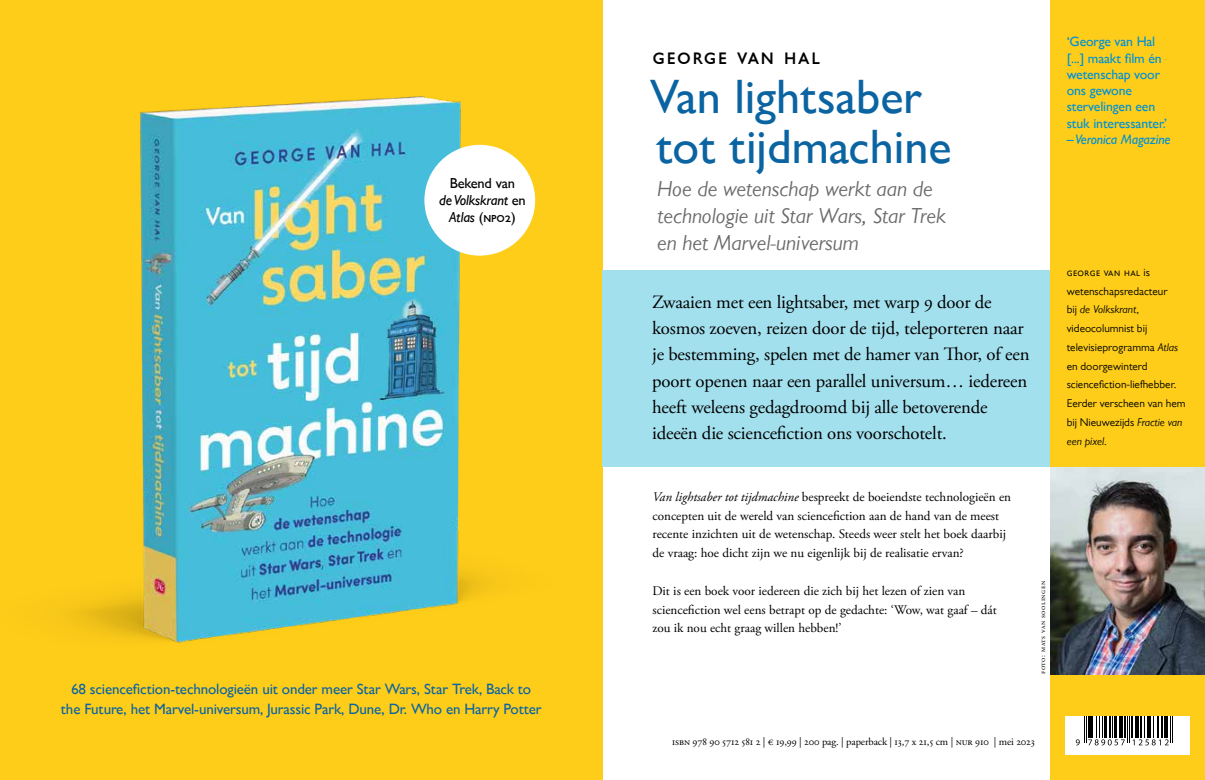
<style>
.page{position:relative;width:1205px;height:780px;background:#fff}
.page>*{position:absolute;margin:0;border:0;box-sizing:border-box;transform-origin:0 0}
.t1{font:700 48.25px/50px "Gill Sans MT Pro";color:#0b64a2}
.t2{font:700 23.75px "Gill Sans MT Pro";letter-spacing:.105em;color:#000}
.t3{font:italic 21.75px/27.2px "Gill Sans MT Pro";color:#696a6b}
.t4{font:18.75px/26.2px "Adobe Garamond Pro";letter-spacing:-.01em;color:#000}
.t5{font:700 15px/20px "Gill Sans MT Pro";letter-spacing:-.01em;color:#0b64a2;text-align:center}
.t6{font:700 14.5px/17.1px "Gill Sans MT Pro";letter-spacing:-.01em;color:#000;text-align:center}
.t7{font:700 13.75px/16.2px "Gill Sans MT Pro";letter-spacing:-.01em;color:#0091d5}
.t8{font:italic 700 13.75px "Gill Sans MT Pro";letter-spacing:-.01em;color:#0091d5}
.t9{font:13.12px/18.8px "Adobe Garamond Pro";color:#000}
.t10{font:11.25px/18.8px "Gill Sans MT Pro";color:#000}
.t11{font:10.62px "Adobe Garamond Pro";letter-spacing:-.01em;color:#000}
.t12{font:7.5px "Adobe Garamond Pro";letter-spacing:.075em;color:#000}
.s1{font-style:italic}
</style>
<div class="page">
<div style="left:1050px;top:0;width:155px;height:780px;background:#fecd1a"></div>
<div style="left:602px;top:270px;width:448px;height:197px;background:#a3e0ee"></div>
<div style="left:1065px;top:716px;width:124px;height:38px;background:#fff"></div>
<svg style="left:1076px;top:716px;width:97px;height:29px"></svg>
<img style="left:1050px;top:467px;width:155px;height:207px">
<img style="left:0;top:0;width:602px;height:780px">
<div style="left:424px;top:145px;width:111px;height:110px;background:#fff;border-radius:50%"></div>
<p class="t6" style="left:439px;top:174px;width:88px">Bekend van<br><span class="s1">de Volkskrant</span> en<br><span class="s1">Atlas</span> (NPO2)</p>
<p class="t5" style="left:61px;top:678px;width:482px">68 sciencefiction-technologieën uit onder meer Star Wars, Star Trek, Back to the Future, het Marvel-universum, Jurassic Park, Dune, Dr. Who en Harry Potter</p>
<h2 class="t2" style="left:652px;top:42px;width:169px">George van Hal</h2>
<h1 class="t1" style="left:650px;top:71px;width:303px">Van lightsaber tot tijdmachine</h1>
<h3 class="t3" style="left:657px;top:175px;width:290px">Hoe de wetenschap werkt aan de technologie uit Star Wars, Star Trek en het Marvel-universum</h3>
<p class="t4" style="left:652px;top:289px;width:379px">Zwaaien met een lightsaber, met warp 9 door de kosmos zoeven, reizen door de tijd, teleporteren naar je bestemming, spelen met de hamer van Thor, of een poort openen naar een parallel universum… iedereen heeft weleens gedagdroomd bij alle betoverende ideeën die sciencefiction ons voorschotelt.</p>
<p class="t9" style="left:652px;top:488px;width:360px"><span class="s1">Van lightsaber tot tijdmachine</span> bespreekt de boeiendste technologieën en concepten uit de wereld van sciencefiction aan de hand van de meest recente inzichten uit de wetenschap. Steeds weer stelt het boek daarbij de vraag: hoe dicht zijn we nu eigenlijk bij de realisatie ervan?</p>
<p class="t9" style="left:652px;top:581px;width:346px">Dit is een boek voor iedereen die zich bij het lezen of zien van sciencefiction wel eens betrapt op de gedachte: ‘Wow, wat gaaf – dát zou ik nou echt graag willen hebben!’</p>
<p class="t12" style="left:1038px;top:674px;width:95px;rotate:-90deg">Foto: Mats van Soolingen</p>
<p class="t7" style="left:1067px;top:33px;width:102px">‘George van Hal [...] maakt film én wetenschap voor ons gewone stervelingen een stuk interessanter.’</p>
<p class="t8" style="left:1067px;top:131px;width:105px">– Veronica Magazine</p>
<p class="t10" style="left:1067px;top:262px;width:120px">GEORGE VAN HAL is wetenschapsredacteur<br>bij <span class="s1">de Volkskrant</span>, videocolumnist bij televisieprogramma <span class="s1">Atlas </span>en doorgewinterd sciencefiction-liefhebber.<br>Eerder verscheen van hem bij Nieuwezijds <span class="s1">Fractie van een pixel</span>.</p>
<p class="t11" style="left:672px;top:735px;width:364px">isbn 978 90 5712 581 2 | € 19,99 | 200 pag. | paperback | 13,7 x 21,5 cm | nur 910 | mei 2023</p>
</div>
